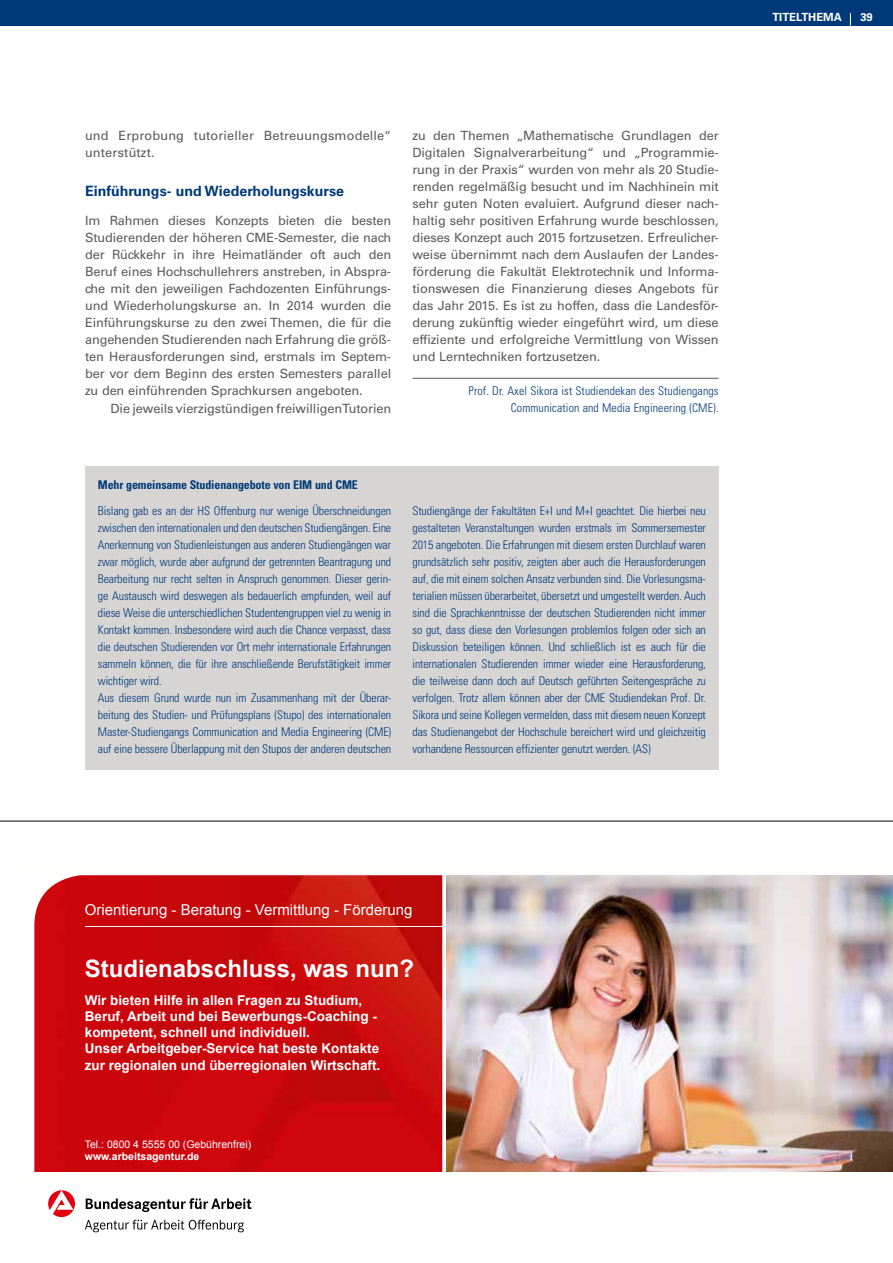
<style>
.page{position:relative;width:893px;height:1263px;background:#fff}
.page>*{position:absolute;margin:0;border:0;box-sizing:border-box;transform-origin:0 0}
.t1{font:700 24px "Arial";color:#fff}
.t2{font:15px "Arial";color:#fff}
.t3{font:700 14.25px "Univers LT Std";color:#003979}
.t4{font:700 13.5px/16.2px "Arial";color:#fff}
.t5{font:12.75px/17px "Univers LT Std";letter-spacing:-.01em;color:#5b5b5a;text-align:justify}
.t6{font:12.75px/17px "Univers LT Std";letter-spacing:.01em;color:#5b5b5a}
.t7{font:300 condensed 12px/17px "Univers";letter-spacing:-.01em;color:#003979}
.t8{font:300 condensed 12px/17px "Univers";letter-spacing:.01em;color:#003979;text-align:right}
.t9{font:700 condensed 12px "Univers";letter-spacing:-.01em;color:#003979}
.t10{font:700 11.25px "Univers LT Std";color:#fff}
.t11{font:10.5px "Arial";color:#fff}
.t12{font:700 10.5px "Arial";color:#fff}
</style>
<div class="page">
<hr style="left:0;top:821px;width:893px;height:1px;background:#000">
<hr style="left:412px;top:378px;width:307px;height:1px;background:#5b5b5a">
<div style="left:85px;top:466px;width:634px;height:304px;background:#d7d5d4"></div>
<img style="left:442px;top:976px;width:1px;height:150px">
<img style="left:34px;top:875px;width:408px;height:297px">
<hr style="left:85px;top:926px;width:360px;height:1px;background:#fffffd">
<img style="left:446px;top:875px;width:447px;height:297px">
<svg style="left:85px;top:1220px;width:159px;height:12px"></svg>
<svg style="left:86px;top:1198px;width:165px;height:14px"></svg>
<svg style="left:48px;top:1190px;width:27px;height:27px"></svg>
<div style="left:0;top:0;width:893px;height:26px;background:#003979"></div>
<svg style="left:850px;top:13px;width:1px;height:13px"></svg>
<p class="t6" style="left:85px;top:127px;width:308px">und Erprobung tutorieller Betreuungsmodelle“ unterstützt.</p>
<p class="t3" style="left:85px;top:182px;width:261px">Einführungs- und Wiederholungskurse</p>
<p class="t5" style="left:85px;top:212px;width:308px">Im Rahmen dieses Konzepts bieten die besten Studierenden der höheren CME-Semester, die nach der Rückkehr in ihre Heimatländer oft auch den Beruf eines Hochschullehrers anstreben, in Abspra&shy;che mit den jeweiligen Fachdozenten Einführungs&shy;und Wiederholungskurse an. In 2014 wurden die Einführungskurse zu den zwei Themen, die für die angehenden Studierenden nach Erfahrung die größ&shy;ten Herausforderungen sind, erstmals im Septem&shy;ber vor dem Beginn des ersten Semesters parallel zu den einführenden Sprachkursen angeboten.</p>
<p class="t5" style="left:111px;top:400px;width:282px">Die jeweils vierzigstündigen freiwilligen Tutorien</p>
<p class="t5" style="left:412px;top:127px;width:308px">zu den Themen „Mathematische Grundlagen der Digitalen Signalverarbeitung“ und „Programmie&shy;rung in der Praxis“ wurden von mehr als 20 Studie&shy;renden regelmäßig besucht und im Nachhinein mit sehr guten Noten evaluiert. Aufgrund dieser nach&shy;haltig sehr positiven Erfahrung wurde beschlossen, dieses Konzept auch 2015 fortzusetzen. Erfreulicher&shy;weise übernimmt nach dem Auslaufen der Landes&shy;förderung die Fakultät Elektrotechnik und Informa&shy;tionswesen die Finanzierung dieses Angebots für das Jahr 2015. Es ist zu hoffen, dass die Landesför&shy;derung zukünftig wieder eingeführt wird, um diese effiziente und erfolgreiche Vermittlung von Wissen und Lerntechniken fortzusetzen.</p>
<p class="t8" style="left:469px;top:383px;width:252px">Prof. Dr. Axel Sikora ist Studiendekan des Studiengangs<br>Communication and Media Engineering (CME).</p>
<p class="t9" style="left:98px;top:477px;width:262px">Mehr gemeinsame Studienangebote von EIM und CME</p>
<p class="t7" style="left:98px;top:502px;width:295px">Bislang gab es an der HS Offenburg nur wenige Überschneidungen zwischen den internationalen und den deutschen Studiengängen. Eine Anerkennung von Studienleistungen aus anderen Studiengängen war zwar möglich, wurde aber aufgrund der getrennten Beantragung und Bearbeitung nur recht selten in Anspruch genommen. Dieser gerin&shy;ge Austausch wird deswegen als bedauerlich empfunden, weil auf diese Weise die unterschiedlichen Studentengruppen viel zu wenig in Kontakt kommen. Insbesondere wird auch die Chance verpasst, dass die deutschen Studierenden vor Ort mehr internationale Erfahrungen sammeln können, die für ihre anschließende Berufstätigkeit immer wichtiger wird.<br>Aus diesem Grund wurde nun im Zusammenhang mit der Überar&shy;beitung des Studien- und Prüfungsplans (Stupo) des internationalen Master-Studiengangs Communication and Media Engineering (CME) auf eine bessere Überlappung mit den Stupos der anderen deutschen</p>
<p class="t7" style="left:412px;top:502px;width:295px;text-align:justify">Studiengänge der Fakultäten E+I und M+I geachtet. Die hierbei neu gestalteten Veranstaltungen wurden erstmals im Sommersemester 2015 angeboten. Die Erfahrungen mit diesem ersten Durchlauf waren grundsätzlich sehr positiv, zeigten aber auch die Herausforderungen auf, die mit einem solchen Ansatz verbunden sind. Die Vorlesungsma&shy;terialien müssen überarbeitet, übersetzt und umgestellt werden. Auch sind die Sprachkenntnisse der deutschen Studierenden nicht immer so gut, dass diese den Vorlesungen problemlos folgen oder sich an Diskussion beteiligen können. Und schließlich ist es auch für die internationalen Studierenden immer wieder eine Herausforderung, die teilweise dann doch auf Deutsch geführten Seitengespräche zu verfolgen. Trotz allem können aber der CME Studiendekan Prof. Dr.<br>Sikora und seine Kollegen vermelden, dass mit diesem neuen Konzept das Studienangebot der Hochschule bereichert wird und gleichzeitig vorhandene Ressourcen effizienter genutzt werden. (AS)</p>
<p class="t10" style="left:772px;top:10px;width:71px">TITELTHEMA</p>
<p class="t10" style="left:860px;top:10px;width:14px">39</p>
<p class="t2" style="left:85px;top:900px;width:329px">Orientierung - Beratung - Vermittlung - Förderung</p>
<h1 class="t1" style="left:85px;top:952px;width:331px">Studienabschluss, was nun?</h1>
<p class="t4" style="left:85px;top:992px;width:297px">Wir bieten Hilfe in allen Fragen zu Studium, Beruf, Arbeit und bei Bewerbungs-Coaching - kompetent, schnell und individuell.<br>Unser Arbeitgeber-Service hat beste Kontakte zur regionalen und überregionalen Wirtschaft.</p>
<p class="t11" style="left:85px;top:1137px;width:168px">Tel.: 0800 4 5555 00 (Gebührenfrei)</p>
<p class="t12" style="left:85px;top:1149px;width:116px">www.arbeitsagentur.de</p>
</div>
